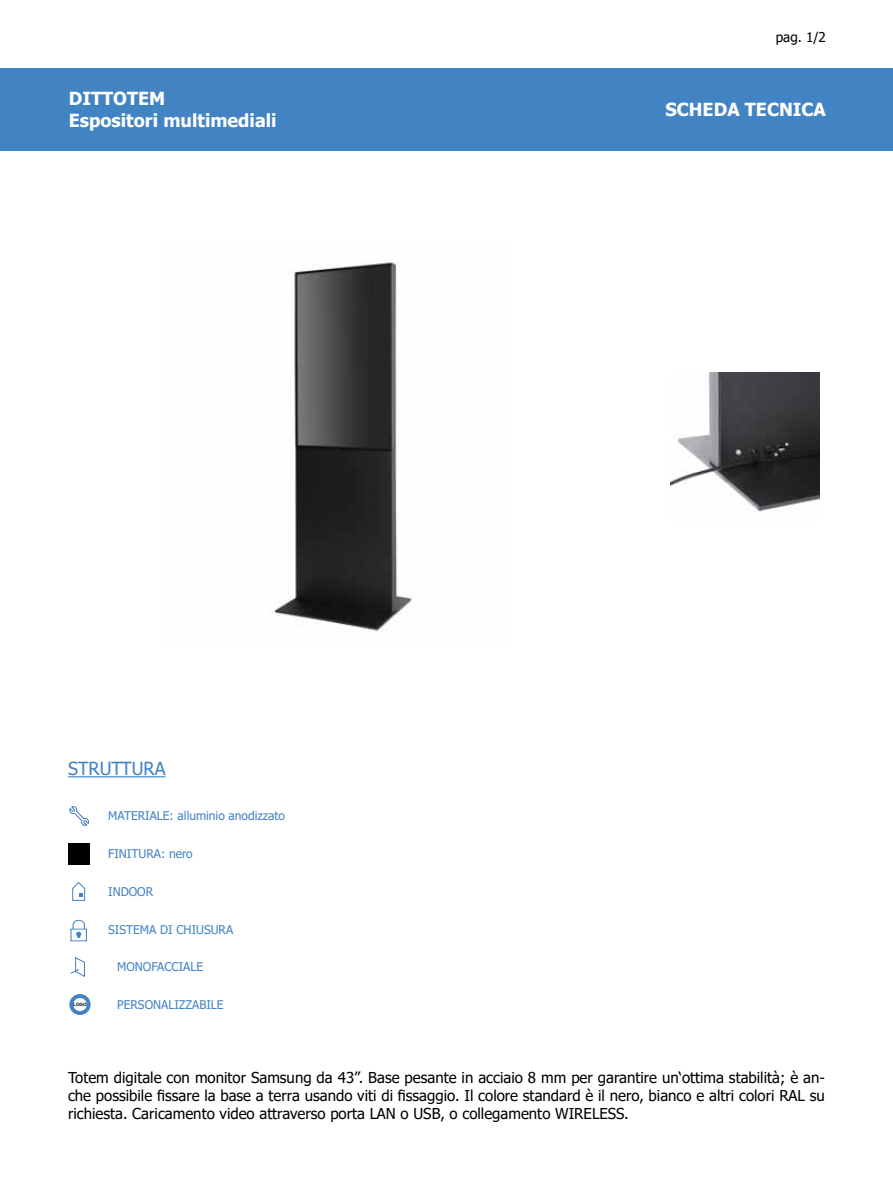
<style>
.page{position:relative;width:893px;height:1187px;background:#fff}
.page>*{position:absolute;margin:0;border:0;box-sizing:border-box;transform-origin:0 0}
.t1{font:700 18px/21.6px "Tahoma";color:#fff}
.t2{font:18px "Tahoma";color:#4283c4}
.t3{font:15px/18px "Tahoma";color:#000;text-align:justify}
.t4{font:13.5px "Tahoma";color:#000}
.t5{font:12px "Tahoma";color:#4283c4}
.t6{font:700 4.5px "Arial";color:#000}
</style>
<div class="page">
<hr style="left:68px;top:776px;width:98px;height:1px;background:#4283c4">
<svg style="left:72px;top:882px;width:13px;height:18px"></svg>
<div style="left:71px;top:928px;width:16px;height:13px;border:1px solid #4283c4"></div>
<svg style="left:72px;top:919px;width:13px;height:18px"></svg>
<svg style="left:70px;top:957px;width:15px;height:20px"></svg>
<div style="left:69px;top:993px;width:22px;height:21px;border:4px solid #4283c4;border-radius:50%"></div>
<div style="left:68px;top:843px;width:21px;height:21px;background:#000"></div>
<svg style="left:69px;top:806px;width:20px;height:20px"></svg>
<div style="left:0;top:68px;width:893px;height:82px;background:#4283c4"></div>
<img style="left:671px;top:372px;width:149px;height:140px">
<img style="left:273px;top:261px;width:139px;height:370px">
<p class="t1" style="left:69px;top:89px;width:209px">DITTOTEM<br>Espositori multimediali</p>
<p class="t2" style="left:68px;top:756px;width:99px">STRUTTURA</p>
<p class="t5" style="left:108px;top:808px;width:178px">MATERIALE: alluminio anodizzato</p>
<p class="t5" style="left:108px;top:845px;width:86px">FINITURA: nero</p>
<p class="t5" style="left:108px;top:883px;width:47px">INDOOR</p>
<p class="t5" style="left:108px;top:921px;width:127px">SISTEMA DI CHIUSURA</p>
<p class="t5" style="left:117px;top:958px;width:87px">MONOFACCIALE</p>
<p class="t6" style="left:73px;top:1001px;width:15px">LOGO</p>
<p class="t5" style="left:117px;top:996px;width:108px">PERSONALIZZABILE</p>
<p class="t4" style="left:776px;top:28px;width:52px">pag. 1/2</p>
<p class="t1" style="left:678px;top:91px;width:162px">SCHEDA TECNICA</p>
<p class="t1" style="left:665px;top:99px;width:162px">SCHEDA TECNICA</p>
<p class="t3" style="left:68px;top:1068px;width:758px">Totem digitale con monitor Samsung da 43”. Base pesante in acciaio 8 mm per garantire un‘ottima stabilità; è an&shy;che possibile fissare la base a terra usando viti di fissaggio. Il colore standard è il nero, bianco e altri colori RAL su richiesta. Caricamento video attraverso porta LAN o USB, o collegamento WIRELESS.</p>
</div>
